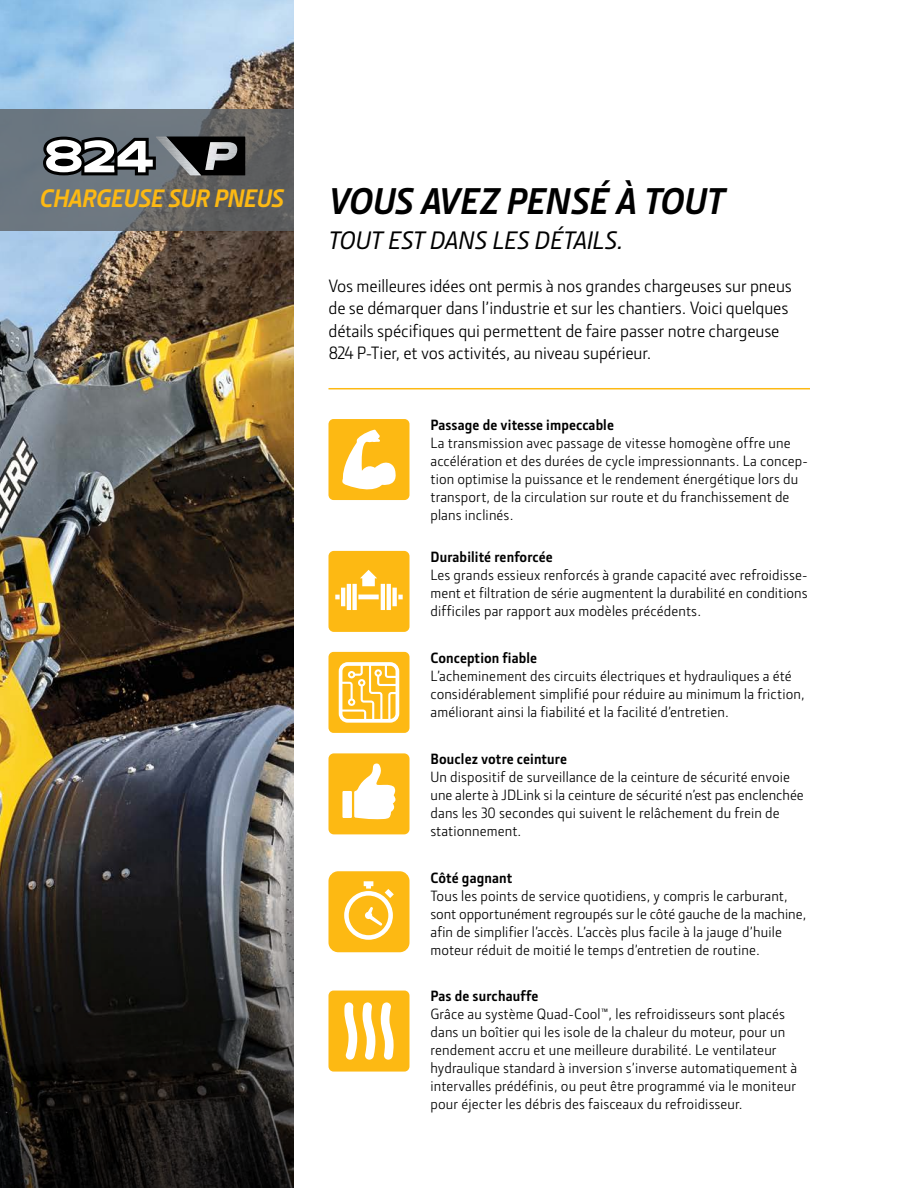
<style>
.page{position:relative;width:918px;height:1188px;background:#fff}
.page>*{position:absolute;margin:0;border:0;box-sizing:border-box;transform-origin:0 0}
.t1{font:italic 700 37.5px "JD Sans Pro";letter-spacing:-.005em;color:#000}
.t2{font:italic 500 25.5px "JD Sans Pro";letter-spacing:-.01em;color:#000}
.t3{font:italic 700 25.5px "JD Sans Pro";letter-spacing:-.015em;color:#fdb913}
.t4{font:18px/22.5px "JD Sans Pro";letter-spacing:-.005em;color:#000}
.t5{font:15px/18px "JD Sans Pro";letter-spacing:.01em;color:#000}
.t6{font:700 15px "JD Sans Pro";letter-spacing:.01em;color:#000}
</style>
<div class="page">
<img style="left:0;top:0;width:294px;height:869px">
<svg style="left:0;top:869px;width:294px;height:319px;background:#22211f"></svg>
<img style="left:0;top:81px;width:294px;height:208px">
<hr style="left:328px;top:388px;width:482px;height:1px;background:#fdb913">
<svg style="left:328px;top:551px;width:82px;height:81px;background:#fdc337"></svg>
<svg style="left:329px;top:652px;width:81px;height:81px"></svg>
<svg style="left:328px;top:753px;width:82px;height:81px"></svg>
<svg style="left:328px;top:871px;width:82px;height:81px;background:#fdc336"></svg>
<svg style="left:328px;top:991px;width:81px;height:81px"></svg>
<svg style="left:328px;top:419px;width:81px;height:81px"></svg>
<svg style="left:238px;top:137px;width:7px;height:38px"></svg>
<img style="left:156px;top:137px;width:82px;height:38px">
<svg style="left:43px;top:137px;width:113px;height:38px"></svg>
<h2 class="t3" style="left:40px;top:182px;width:246px">CHARGEUSE SUR PNEUS</h2>
<h1 class="t1" style="left:328px;top:177px;width:398px">VOUS AVEZ PENSÉ À TOUT</h1>
<h2 class="t2" style="left:328px;top:223px;width:297px">TOUT EST DANS LES DÉTAILS.</h2>
<p class="t4" style="left:328px;top:274px;width:465px">Vos meilleures idées ont permis à nos grandes chargeuses sur pneus de se démarquer dans l’industrie et sur les chantiers. Voici quelques détails spécifiques qui permettent de faire passer notre chargeuse 824 P-Tier, et vos activités, au niveau supérieur.</p>
<p class="t6" style="left:430px;top:415px;width:185px">Passage de vitesse impeccable</p>
<p class="t5" style="left:430px;top:433px;width:379px">La transmission avec passage de vitesse homogène offre une accélération et des durées de cycle impressionnants. La concep&shy;tion optimise la puissance et le rendement énergétique lors du transport, de la circulation sur route et du franchissement de plans inclinés.</p>
<p class="t6" style="left:430px;top:547px;width:124px">Durabilité renforcée</p>
<p class="t5" style="left:430px;top:566px;width:379px;text-align:justify">Les grands essieux renforcés à grande capacité avec refroidisse&shy;ment et filtration de série augmentent la durabilité en conditions difficiles par rapport aux modèles précédents.</p>
<p class="t6" style="left:430px;top:648px;width:108px">Conception fiable</p>
<p class="t5" style="left:430px;top:666px;width:376px">L’acheminement des circuits électriques et hydrauliques a été considérablement simplifié pour réduire au minimum la friction, améliorant ainsi la fiabilité et la facilité d’entretien.</p>
<p class="t6" style="left:430px;top:749px;width:138px">Bouclez votre ceinture</p>
<p class="t5" style="left:430px;top:767px;width:375px">Un dispositif de surveillance de la ceinture de sécurité envoie une alerte à JDLink si la ceinture de sécurité n’est pas enclenchée dans les 30 secondes qui suivent le relâchement du frein de stationnement.</p>
<p class="t6" style="left:430px;top:868px;width:83px">Côté gagnant</p>
<p class="t5" style="left:430px;top:886px;width:377px">Tous les points de service quotidiens, y compris le carburant, sont opportunément regroupés sur le côté gauche de la machine, afin de simplifier l’accès. L’accès plus facile à la jauge d’huile moteur réduit de moitié le temps d’entretien de routine.</p>
<p class="t6" style="left:430px;top:986px;width:109px">Pas de surchauffe</p>
<p class="t5" style="left:430px;top:1005px;width:368px">Grâce au système Quad-Cool™, les refroidisseurs sont placés dans un boîtier qui les isole de la chaleur du moteur, pour un rendement accru et une meilleure durabilité. Le ventilateur hydraulique standard à inversion s’inverse automatiquement à intervalles prédéfinis, ou peut être programmé via le moniteur pour éjecter les débris des faisceaux du refroidisseur.</p>
</div>
